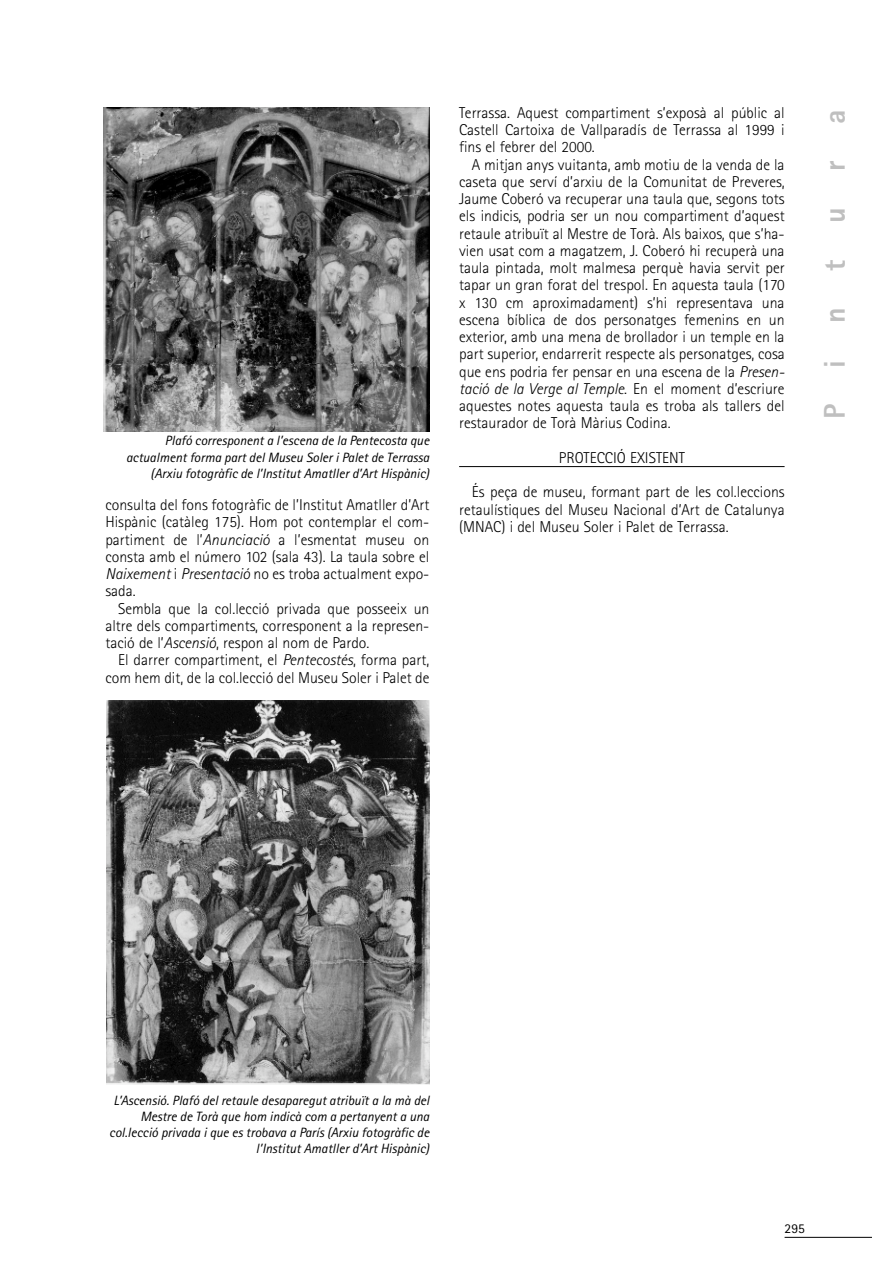
<style>
.page{position:relative;width:893px;height:1263px;background:#fff}
.page>*{position:absolute;margin:0;border:0;box-sizing:border-box;transform-origin:0 0}
.t1{font:800 30px "Rotis Sans Serif";letter-spacing:1.225em;color:#bfbfbf}
.t2{font:300 15.75px/17.2px "Rotis Sans Serif";color:#000;text-align:justify}
.t3{font:italic 13.5px/16.2px "Rotis Sans Serif";color:#000;text-align:right}
.t4{font:13.5px "Rotis Sans Serif";color:#000}
.s1{font-style:italic}
</style>
<div class="page">
<svg style="left:784px;top:1237px;width:88px;height:1px"></svg>
<svg style="left:459px;top:466px;width:326px;height:1px"></svg>
<img style="left:104px;top:107px;width:325px;height:325px">
<img style="left:106px;top:701px;width:323px;height:383px">
<p class="t3" style="left:126px;top:434px;width:305px">Plafó corresponent a l’escena de la Pentecosta que actualment forma part del Museu Soler i Palet de Terrassa (Arxiu fotogràfic de l’Institut Amatller d’Art Hispànic)</p>
<p class="t2" style="left:105px;top:498px;width:325px">consulta del fons fotogràfic de l’Institut Amatller d’Art Hispànic (catàleg 175). Hom pot contemplar el com&shy;partiment de l’<span class="s1">Anunciació</span> a l’esmentat museu on consta amb el número 102 (sala 43). La taula sobre el <span class="s1">Naixement</span> i <span class="s1">Presentació</span> no es troba actualment expo&shy;sada.</p>
<p class="t2" style="left:105px;top:601px;width:325px;text-indent:13px">Sembla que la col.lecció privada que posseeix un altre dels compartiments, corresponent a la represen&shy;tació de l’<span class="s1">Ascensió</span>, respon al nom de Pardo.</p>
<p class="t2" style="left:105px;top:653px;width:325px;text-align:right">El darrer compartiment, el <span class="s1">Pentecostés</span>, forma part, com hem dit, de la col.lecció del Museu Soler i Palet de</p>
<p class="t2" style="left:459px;top:106px;width:327px">Terrassa. Aquest compartiment s’exposà al públic al Castell Cartoixa de Vallparadís de Terrassa al 1999 i fins el febrer del 2000.</p>
<p class="t2" style="left:459px;top:157px;width:327px;text-indent:13px">A mitjan anys vuitanta, amb motiu de la venda de la caseta que serví d’arxiu de la Comunitat de Preveres, Jaume Coberó va recuperar una taula que, segons tots els indicis, podria ser un nou compartiment d’aquest retaule atribuït al Mestre de Torà. Als baixos, que s’ha&shy;vien usat com a magatzem, J. Coberó hi recuperà una taula pintada, molt malmesa perquè havia servit per tapar un gran forat del trespol. En aquesta taula (170 x 130 cm aproximadament) s’hi representava una escena bíblica de dos personatges femenins en un exterior, amb una mena de brollador i un temple en la part superior, endarrerit respecte als personatges, cosa que ens podria fer pensar en una escena de la <span class="s1">Presen - tació de la Verge al Temple</span>. En el moment d’escriure aquestes notes aquesta taula es troba als tallers del restaurador de Torà Màrius Codina.</p>
<p class="t2" style="left:472px;top:442px;width:314px;line-height:34.5px;text-indent:87px">PROTECCIÓ EXISTENT<br>És peça de museu, formant part de les col.leccions</p>
<p class="t2" style="left:459px;top:502px;width:327px">retaulístiques del Museu Nacional d’Art de Catalunya (MNAC) i del Museu Soler i Palet de Terrassa.</p>
<h1 class="t1" style="left:824px;top:419px;width:312px;rotate:-90deg">Pintura</h1>
<p class="t3" style="left:109px;top:1093px;width:321px">L’Ascensió. Plafó del retaule desaparegut atribuït a la mà del Mestre de Torà que hom indicà com a pertanyent a una col.lecció privada i que es trobava a París (Arxiu fotogràfic de l’Institut Amatller d’Art Hispànic)</p>
<p class="t4" style="left:784px;top:1224px;width:22px">295</p>
</div>
